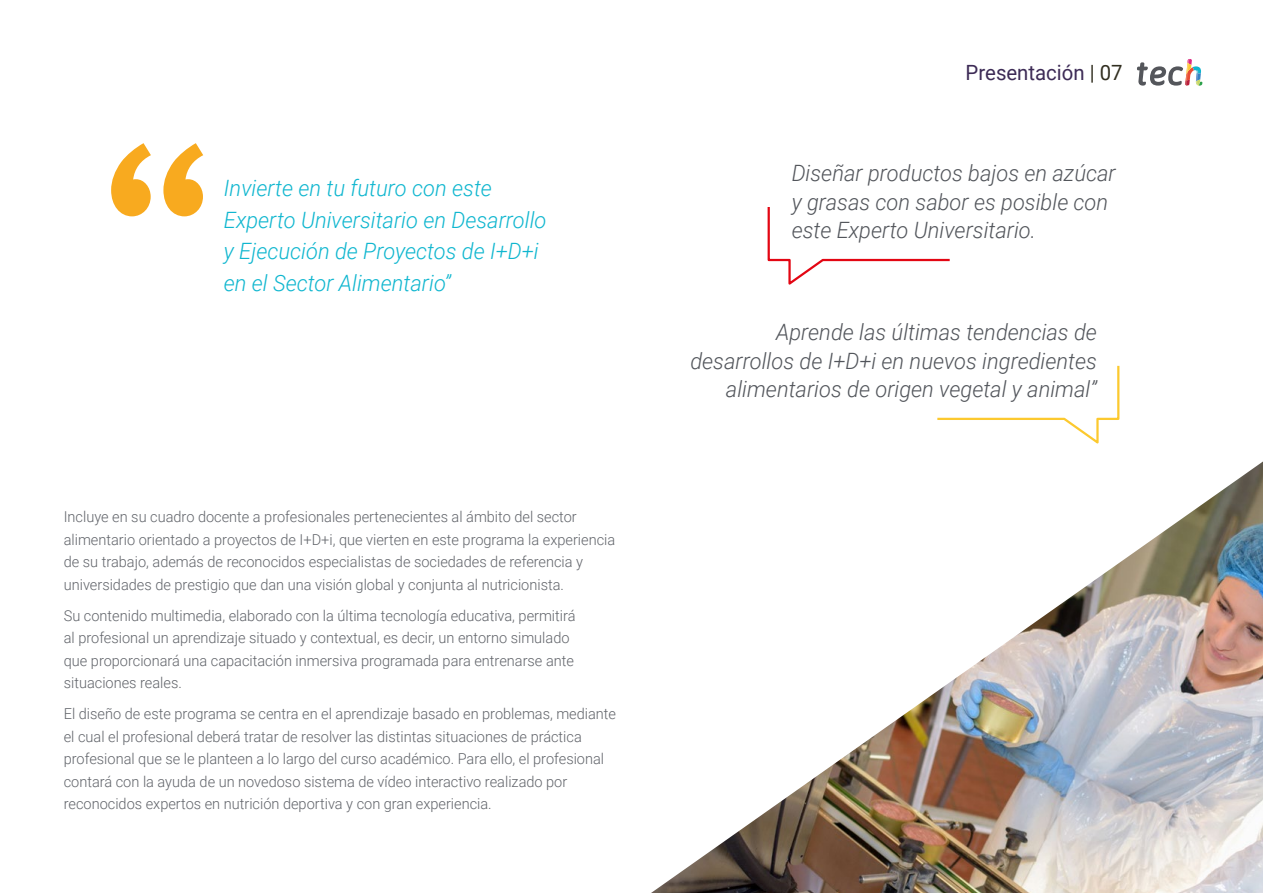
<style>
.page{position:relative;width:1263px;height:893px;background:#fff}
.page>*{position:absolute;margin:0;border:0;box-sizing:border-box;transform-origin:0 0}
.t1{font:italic 300 22.5px/28.5px "Roboto";color:#52555b}
.t2{font:italic 300 22.5px/31.5px "Roboto";color:#0fb6cf}
.t3{font:21px "Roboto";color:#3d2b56}
.t4{font:300 15px/22.5px "Roboto";color:#61646a}
.s1{color:#312e20}
</style>
<div class="page">
<svg style="left:767px;top:207px;width:183px;height:78px"></svg>
<svg style="left:937px;top:365px;width:183px;height:79px"></svg>
<img style="left:651px;top:461px;width:612px;height:432px">
<svg style="left:1137px;top:59px;width:65px;height:27px"></svg>
<svg style="left:111px;top:143px;width:92px;height:73px"></svg>
<h1 class="t2" style="left:224px;top:172px;width:324px">Invierte en tu futuro con este<br>Experto Universitario en Desarrollo y Ejecución de Proyectos de I+D+i en el Sector Alimentario”</h1>
<p class="t4" style="left:64px;top:505px;width:553px">Incluye en su cuadro docente a profesionales pertenecientes al ámbito del sector alimentario orientado a proyectos de I+D+i, que vierten en este programa la experiencia de su trabajo, además de reconocidos especialistas de sociedades de referencia y universidades de prestigio que dan una visión global y conjunta al nutricionista.</p>
<p class="t4" style="left:64px;top:604px;width:513px">Su contenido multimedia, elaborado con la última tecnología educativa, permitirá al profesional un aprendizaje situado y contextual, es decir, un entorno simulado que proporcionará una capacitación inmersiva programada para entrenarse ante situaciones reales.</p>
<p class="t4" style="left:64px;top:702px;width:554px">El diseño de este programa se centra en el aprendizaje basado en problemas, mediante el cual el profesional deberá tratar de resolver las distintas situaciones de práctica profesional que se le planteen a lo largo del curso académico. Para ello, el profesional contará con la ayuda de un novedoso sistema de vídeo interactivo realizado por reconocidos expertos en nutrición deportiva y con gran experiencia.</p>
<h2 class="t3" style="left:966px;top:57px;width:159px">Presentación <span class="s1">| 07</span></h2>
<h1 class="t1" style="left:792px;top:158px;width:326px">Diseñar productos bajos en azúcar y grasas con sabor es posible con este Experto Universitario.</h1>
<h1 class="t1" style="left:690px;top:317px;width:408px;text-align:right">Aprende las últimas tendencias de desarrollos de I+D+i en nuevos ingredientes alimentarios de origen vegetal y animal”</h1>
</div>
